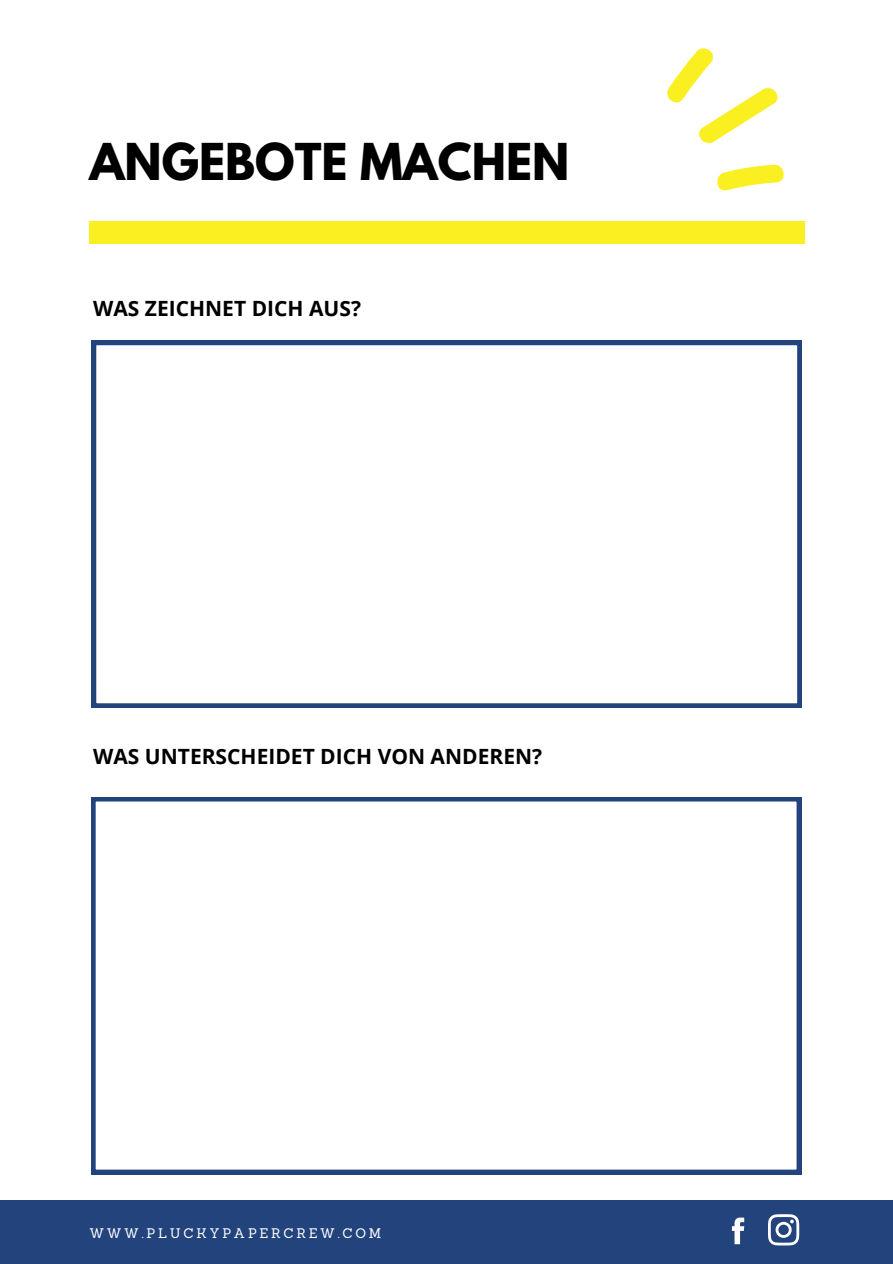
<style>
.page{position:relative;width:893px;height:1264px;background:#fff}
.page>*{position:absolute;margin:0;border:0;box-sizing:border-box;transform-origin:0 0}
.t1{font:700 45px "League Spartan";color:#000}
.t2{font:700 21px "Open Sans";color:#000}
.t3{font:13.5px "Sanchez";letter-spacing:.2em;color:#fff}
</style>
<div class="page">
<div style="left:89px;top:221px;width:715px;height:23px;background:#faf021"></div>
<svg style="left:667px;top:48px;width:117px;height:143px"></svg>
<div style="left:0;top:1200px;width:892px;height:63px;background:#22437c"></div>
<svg style="left:731px;top:1217px;width:13px;height:27px"></svg>
<svg style="left:768px;top:1214px;width:31px;height:31px"></svg>
<svg style="left:92px;top:341px;width:709px;height:366px"></svg>
<svg style="left:91px;top:797px;width:710px;height:377px"></svg>
<h1 class="t1" style="left:89px;top:139px;width:481px">ANGEBOTE MACHEN</h1>
<p class="t2" style="left:93px;top:293px;width:269px">WAS ZEICHNET DICH AUS?</p>
<p class="t2" style="left:93px;top:741px;width:450px">WAS UNTERSCHEIDET DICH VON ANDEREN?</p>
<h2 class="t3" style="left:89px;top:1224px;width:293px">WWW.PLUCKYPAPERCREW.COM</h2>
</div>
